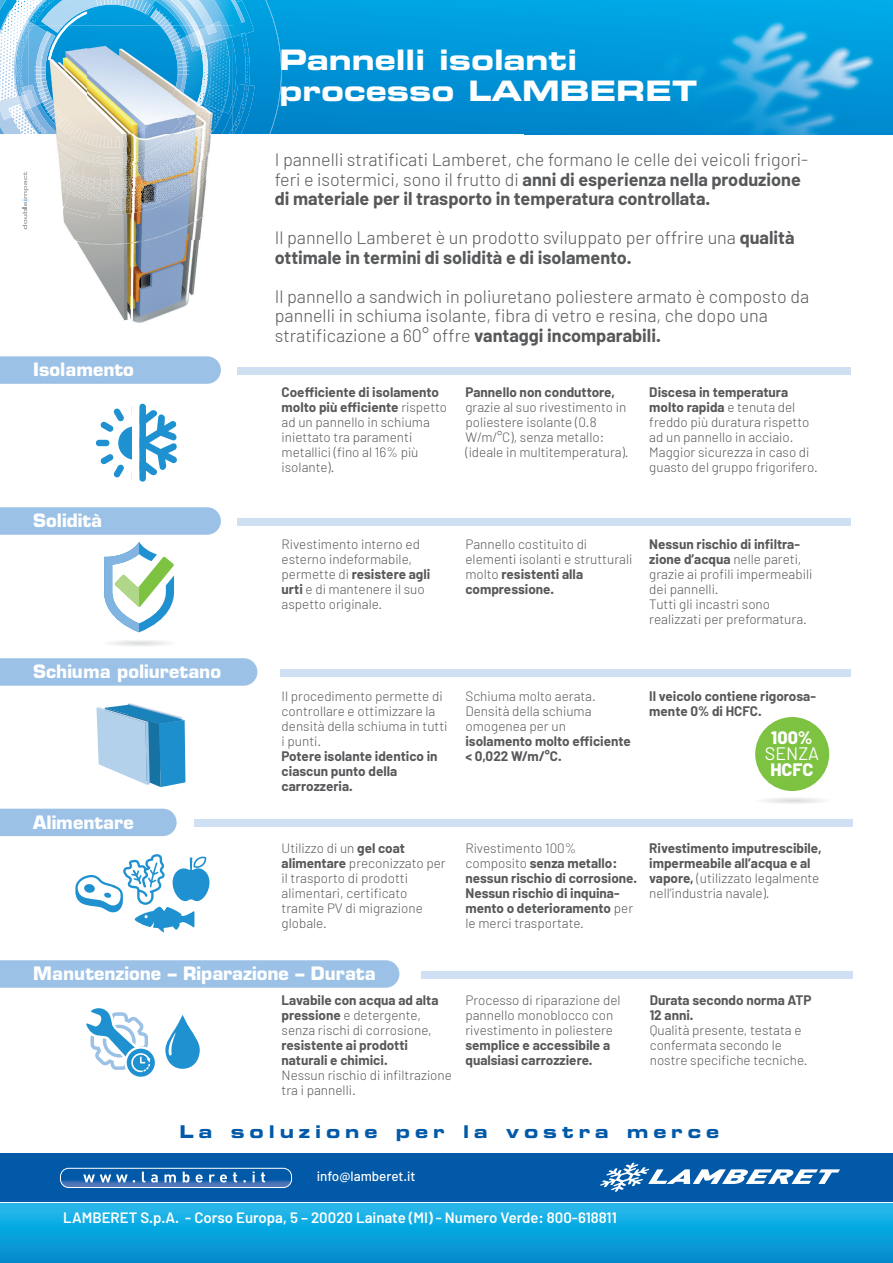
<style>
.page{position:relative;width:893px;height:1263px;background:#fff}
.page>*{position:absolute;margin:0;border:0;box-sizing:border-box;transform-origin:0 0}
.t1{font:28.2px/31.3px "Eurostile Bold Extended Two";color:#fff}
.t2{font:300 18px/19.5px "Barlow";color:#57585a}
.t3{font:700 18px "Eurostile";color:#fff}
.t4{font:800 18px "Barlow";color:#fff}
.t5{font:18px "Barlow";color:#fff}
.t6{font:17.55px "Eurostile Bold Extended Two";letter-spacing:.28em;color:#0159a7}
.t7{font:600 15px "Barlow";color:#fff}
.t8{font:300 13.5px/15px "Barlow";color:#57585a}
.t9{font:700 13.5px/15px "Barlow";color:#57585a}
.t10{font:500 13.5px "Barlow";color:#fff}
.s1{font-weight:700}
.s2{font-weight:300}
</style>
<div class="page">
<svg style="left:233px;top:0;width:292px;height:134px;background:#0093d6"></svg>
<svg style="left:139px;top:404px;width:38px;height:78px"></svg>
<div style="left:97px;top:440px;width:12px;height:6px;background:#1f91d1;border-radius:3px"></div>
<svg style="left:100px;top:408px;width:31px;height:70px"></svg>
<svg style="left:110px;top:640px;width:59px;height:6px"></svg>
<svg style="left:104px;top:542px;width:70px;height:90px"></svg>
<svg style="left:75px;top:854px;width:135px;height:78px"></svg>
<svg style="left:127px;top:1049px;width:28px;height:28px"></svg>
<svg style="left:86px;top:1008px;width:66px;height:65px"></svg>
<svg style="left:165px;top:1015px;width:35px;height:54px"></svg>
<img style="left:525px;top:0;width:368px;height:135px">
<img style="left:265px;top:0;width:21px;height:134px">
<img style="left:233px;top:43px;width:4px;height:41px">
<img style="left:233px;top:84px;width:22px;height:50px">
<img style="left:228px;top:0;width:26px;height:37px">
<img style="left:221px;top:0;width:7px;height:26px">
<img style="left:231px;top:0;width:14px;height:23px">
<img style="left:241px;top:34px;width:9px;height:51px">
<img style="left:233px;top:85px;width:16px;height:49px">
<svg style="left:96px;top:703px;width:89px;height:84px"></svg>
<img style="left:130px;top:245px;width:69px;height:78px">
<img style="left:79px;top:245px;width:51px;height:76px">
<img style="left:68px;top:229px;width:133px;height:16px">
<img style="left:232px;top:37px;width:1px;height:72px">
<img style="left:222px;top:109px;width:11px;height:25px">
<img style="left:230px;top:39px;width:2px;height:72px">
<img style="left:226px;top:26px;width:6px;height:13px">
<img style="left:221px;top:26px;width:5px;height:13px">
<svg style="left:229px;top:127px;width:5px;height:7px"></svg>
<img style="left:221px;top:111px;width:1px;height:20px">
<img style="left:221px;top:39px;width:9px;height:72px">
<img style="left:221px;top:38px;width:4px;height:6px">
<div style="left:0;top:1153px;width:893px;height:50px;background:#0159a7"></div>
<hr style="left:0;top:1202px;width:893px;height:1px;background:#fff">
<svg style="left:600px;top:1162px;width:240px;height:30px"></svg>
<img style="left:0;top:1203px;width:893px;height:60px">
<svg style="left:0;top:0;width:221px;height:229px"></svg>
<div style="left:238px;top:367px;width:613px;height:7px;background:#cee0f2"></div>
<div style="left:238px;top:518px;width:613px;height:8px;background:#cee0f2"></div>
<div style="left:281px;top:669px;width:570px;height:8px;background:#cee0f2"></div>
<svg style="left:0;top:356px;width:221px;height:28px;background:#9fc2e6"></svg>
<svg style="left:0;top:507px;width:221px;height:28px;background:#9fc3e6"></svg>
<svg style="left:0;top:658px;width:257px;height:28px;background:#9ec2e6"></svg>
<div style="left:194px;top:819px;width:659px;height:8px;background:#cee0f2"></div>
<div style="left:0;top:809px;width:177px;height:27px;background:#9cc1e6"></div>
<div style="left:421px;top:971px;width:431px;height:8px;background:#cee0f2"></div>
<svg style="left:0;top:960px;width:399px;height:28px;background:#9ec2e6"></svg>
<img style="left:62px;top:1168px;width:230px;height:18px">
<img style="left:83px;top:1171px;width:182px;height:11px">
<div style="left:60px;top:1168px;width:232px;height:20px;border:1px solid #fff;border-radius:8px"></div>
<div style="left:755px;top:717px;width:74px;height:74px;background:#7dc241;border-radius:50%"></div>
<svg style="left:764px;top:798px;width:59px;height:6px"></svg>
<h1 class="t1" style="left:279px;top:43px;width:419px">Pannelli isolanti processo LAMBERET</h1>
<h2 class="t3" style="left:33px;top:359px;width:102px">Isolamento</h2>
<h2 class="t3" style="left:33px;top:509px;width:70px">Solidità</h2>
<h2 class="t3" style="left:33px;top:660px;width:189px">Schiuma poliuretano</h2>
<h2 class="t3" style="left:33px;top:811px;width:102px">Alimentare</h2>
<h2 class="t2" style="left:275px;top:150px;width:535px">I pannelli stratificati Lamberet, che formano le celle dei veicoli frigori&shy;feri e isotermici, sono il frutto di <span class="s1">anni di esperienza nella produzione di materiale per il trasporto in temperatura controllata.</span></h2>
<h2 class="t2" style="left:275px;top:228px;width:521px">Il pannello Lamberet è un prodotto sviluppato per offrire una <span class="s1">qualità ottimale in termini di solidità e di isolamento.</span></h2>
<h2 class="t2" style="left:275px;top:286px;width:536px">Il pannello a sandwich in poliuretano poliestere armato è composto da pannelli in schiuma isolante, fibra di vetro e resina, che dopo una stratificazione a 60° offre <span class="s1">vantaggi incomparabili.</span></h2>
<p class="t8" style="left:282px;top:384px;width:167px"><span class="s1">Coefficiente di isolamento molto più efficiente</span> rispetto ad un pannello in schiuma iniettato tra paramenti metallici (fino al 16% più isolante).</p>
<p class="t9" style="left:465px;top:384px;width:151px">Pannello non conduttore,</p>
<p class="t8" style="left:465px;top:399px;width:165px">grazie al suo rivestimento in poliestere isolante (0.8<br>W/m/°C), senza metallo: (ideale in multitemperatura).</p>
<p class="t8" style="left:649px;top:384px;width:170px"><span class="s1">Discesa in temperatura molto rapida</span> e tenuta del freddo più duratura rispetto ad un pannello in acciaio.<br>Maggior sicurezza in caso di guasto del gruppo frigorifero.</p>
<p class="t8" style="left:282px;top:536px;width:150px">Rivestimento interno ed esterno indeformabile, permette di <span class="s1">resistere agli urti</span> e di mantenere il suo aspetto originale.</p>
<p class="t8" style="left:465px;top:536px;width:168px">Pannello costituito di elementi isolanti e strutturali molto <span class="s1">resistenti alla compressione.</span></p>
<p class="t8" style="left:649px;top:536px;width:164px"><span class="s1">Nessun rischio di infiltra&shy;zione d’acqua</span> nelle pareti, grazie ai profili impermeabili dei pannelli.<br>Tutti gli incastri sono realizzati per preformatura.</p>
<p class="t8" style="left:282px;top:688px;width:167px">Il procedimento permette di controllare e ottimizzare la densità della schiuma in tutti i punti.</p>
<p class="t9" style="left:282px;top:748px;width:158px">Potere isolante identico in ciascun punto della carrozzeria.</p>
<p class="t8" style="left:465px;top:688px;width:132px">Schiuma molto aerata.<br>Densità della schiuma omogenea per un</p>
<p class="t9" style="left:465px;top:733px;width:167px">isolamento molto efficiente &lt; 0,022 W/m/°C.</p>
<p class="t9" style="left:649px;top:688px;width:168px">Il veicolo contiene rigorosa&shy;mente 0% di HCFC.</p>
<h2 class="t4" style="left:771px;top:726px;width:43px">100%</h2>
<h2 class="t5" style="left:765px;top:742px;width:56px">SENZA</h2>
<h2 class="t4" style="left:770px;top:759px;width:45px">HCFC</h2>
<p class="t8" style="left:282px;top:840px;width:166px">Utilizzo di un <span class="s1">gel coat alimentare</span> preconizzato per il trasporto di prodotti alimentari, certificato tramite PV di migrazione globale.</p>
<p class="t9" style="left:465px;top:840px;width:173px"><span class="s2">Rivestimento 100% composito</span> senza metallo: nessun rischio di corrosione.<br>Nessun rischio di inquina&shy;mento o deterioramento <span class="s2">per le merci trasportate.</span></p>
<p class="t9" style="left:649px;top:840px;width:174px">Rivestimento imputrescibile, impermeabile all’acqua e al vapore, <span class="s2">(utilizzato legalmente nell’industria navale).</span></p>
<h2 class="t3" style="left:33px;top:962px;width:344px">Manutenzione – Riparazione – Durata</h2>
<p class="t8" style="left:282px;top:992px;width:158px"><span class="s1">Lavabile con acqua ad alta pressione</span> e detergente, senza rischi di corrosione,</p>
<p class="t9" style="left:282px;top:1037px;width:128px">resistente ai prodotti naturali e chimici.</p>
<p class="t8" style="left:282px;top:1067px;width:172px">Nessun rischio di infiltrazione tra i pannelli.</p>
<p class="t8" style="left:465px;top:992px;width:157px">Processo di riparazione del pannello monoblocco con rivestimento in poliestere</p>
<p class="t9" style="left:465px;top:1037px;width:146px">semplice e accessibile a qualsiasi carrozziere.</p>
<p class="t9" style="left:650px;top:992px;width:163px">Durata secondo norma ATP<br>12 anni.</p>
<p class="t8" style="left:650px;top:1022px;width:159px">Qualità presente, testata e confermata secondo le nostre specifiche tecniche.</p>
<p class="t6" style="left:180px;top:1119px;width:541px">La soluzione per la vostra merce</p>
<p class="t10" style="left:317px;top:1168px;width:100px">info@lamberet.it</p>
<p class="t7" style="left:63px;top:1208px;width:555px">LAMBERET S.p.A. - Corso Europa, 5 – 20020 Lainate (MI) - Numero Verde: 800-618811</p>
</div>
